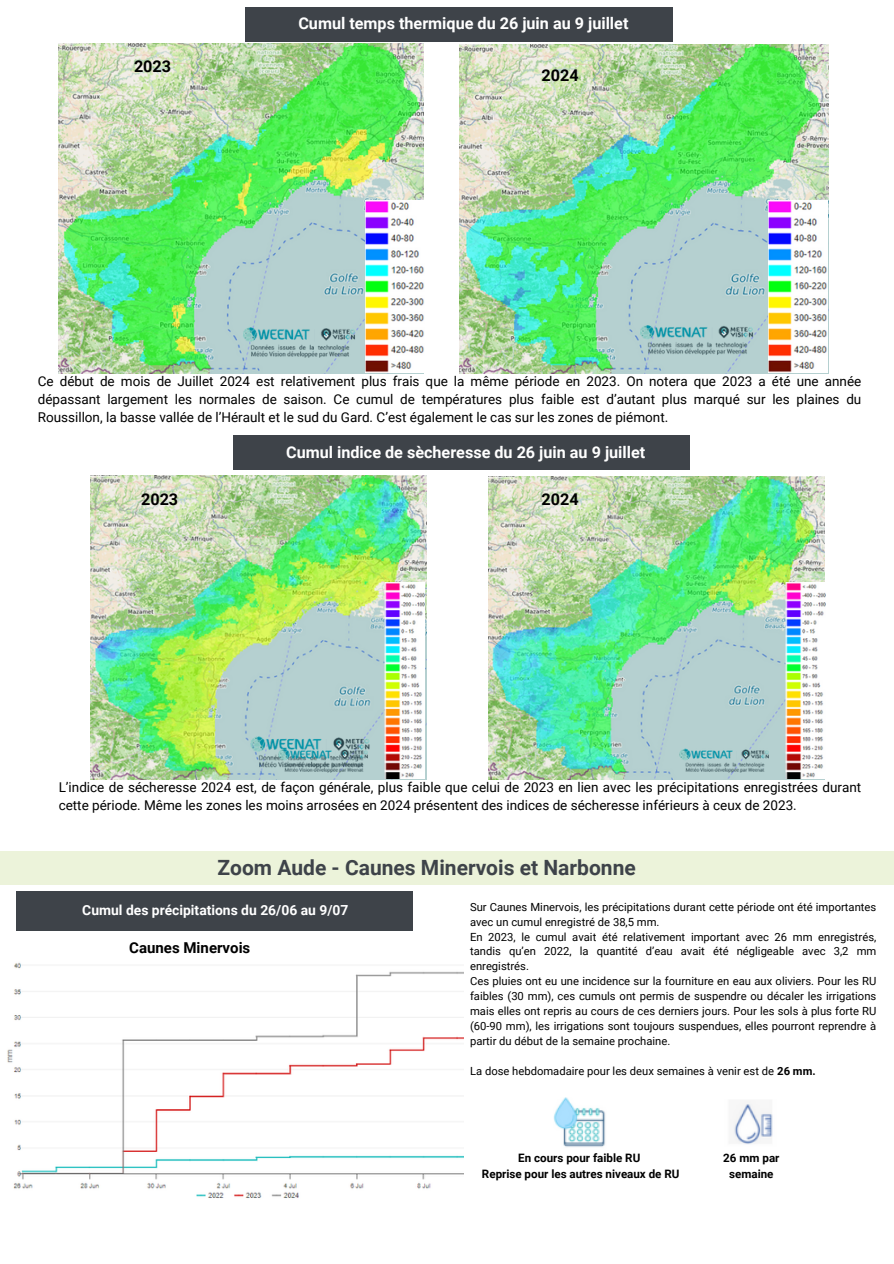
<style>
.page{position:relative;width:894px;height:1264px;background:#fff}
.page>*{position:absolute;margin:0;border:0;box-sizing:border-box;transform-origin:0 0}
.t1{font:700 21px "Roboto";color:#3e4349}
.t2{font:700 16.2px "Roboto";color:#fff}
.t3{font:700 16.2px "Roboto";color:#000}
.t4{font:700 15px "Roboto";color:#000}
.t5{font:700 13.8px "Roboto";color:#fff}
.t6{font:13.5px/18px "Roboto";color:#000}
.t7{font:700 11.55px/15.6px "Roboto";color:#000;text-align:center}
.t8{font:11.25px/15px "Roboto";color:#000;text-align:justify}
.s1{font-weight:700}
</style>
<div class="page">
<div style="left:233px;top:435px;width:456px;height:35px;background:#3e4349"></div>
<div style="left:16px;top:891px;width:397px;height:39px;background:#3e4349"></div>
<div style="left:0;top:856px;width:893px;height:28px;background:#ecf3da"></div>
<div style="left:0;top:851px;width:893px;height:5px;background:#ecf3da"></div>
<div style="left:245px;top:7px;width:428px;height:35px;background:#3e4349"></div>
<img style="left:459px;top:45px;width:369px;height:328px">
<img style="left:632px;top:319px;width:130px;height:42px">
<img style="left:90px;top:475px;width:337px;height:304px">
<img style="left:246px;top:731px;width:26px;height:43px">
<img style="left:553px;top:1097px;width:53px;height:50px">
<img style="left:733px;top:1102px;width:40px;height:42px">
<img style="left:768px;top:200px;width:58px;height:172px">
<img style="left:59px;top:44px;width:364px;height:330px">
<img style="left:235px;top:321px;width:129px;height:42px">
<img style="left:366px;top:200px;width:58px;height:172px">
<img style="left:488px;top:476px;width:336px;height:303px">
<img style="left:673px;top:583px;width:151px;height:195px">
<img style="left:272px;top:583px;width:152px;height:195px">
<img style="left:7px;top:962px;width:457px;height:236px">
<p class="t3" style="left:134px;top:56px;width:39px">2023</p>
<h2 class="t2" style="left:298px;top:14px;width:331px">Cumul temps thermique du 26 juin au 9 juillet</h2>
<p class="t3" style="left:541px;top:66px;width:39px">2024</p>
<p class="t6" style="left:38px;top:372px;width:824px;text-align:justify">Ce début de mois de Juillet 2024 est relativement plus frais que la même période en 2023. On notera que 2023 a été une année dépassant largement les normales de saison. Ce cumul de températures plus faible est d’autant plus marqué sur les plaines du Roussillon, la basse vallée de l’Hérault et le sud du Gard. C’est également le cas sur les zones de piémont.</p>
<h2 class="t2" style="left:286px;top:443px;width:360px">Cumul indice de sècheresse du 26 juin au 9 juillet</h2>
<h4 class="t3" style="left:141px;top:489px;width:39px">2023</h4>
<h2 class="t3" style="left:541px;top:489px;width:39px">2024</h2>
<h1 class="t6" style="left:59px;top:778px;width:803px">L’indice de sécheresse 2024 est, de façon générale, plus faible que celui de 2023 en lien avec les précipitations enregistrées durant cette période. Même les zones les moins arrosées en 2024 présentent des indices de sécheresse inférieurs à ceux de 2023.</h1>
<p class="t1" style="left:217px;top:855px;width:420px">Zoom Aude - Caunes Minervois et Narbonne</p>
<h3 class="t5" style="left:82px;top:902px;width:267px">Cumul des précipitations du 26/06 au 9/07</h3>
<h2 class="t4" style="left:129px;top:939px;width:123px">Caunes Minervois</h2>
<p class="t8" style="left:470px;top:899px;width:407px">Sur Caunes Minervois, les précipitations durant cette période ont été importantes avec un cumul enregistré de 38,5 mm.</p>
<h5 class="t8" style="left:470px;top:929px;width:408px">En 2023, le cumul avait été relativement important avec 26 mm enregistrés, tandis qu’en 2022, la quantité d’eau avait été négligeable avec 3,2 mm enregistrés.</h5>
<h5 class="t8" style="left:470px;top:974px;width:408px">Ces pluies ont eu une incidence sur la fourniture en eau aux oliviers. Pour les RU faibles (30 mm), ces cumuls ont permis de suspendre ou décaler les irrigations mais elles ont repris au cours de ces derniers jours. Pour les sols à plus forte RU (60-90 mm), les irrigations sont toujours suspendues, elles pourront reprendre à partir du début de la semaine prochaine.</h5>
<p class="t8" style="left:470px;top:1064px;width:347px">La dose hebdomadaire pour les deux semaines à venir est de <span class="s1">26 mm.</span></p>
<h5 class="t7" style="left:482px;top:1150px;width:199px">En cours pour faible RU<br>Reprise pour les autres niveaux de RU</h5>
<h5 class="t7" style="left:723px;top:1150px;width:58px">26 mm par semaine</h5>
</div>
